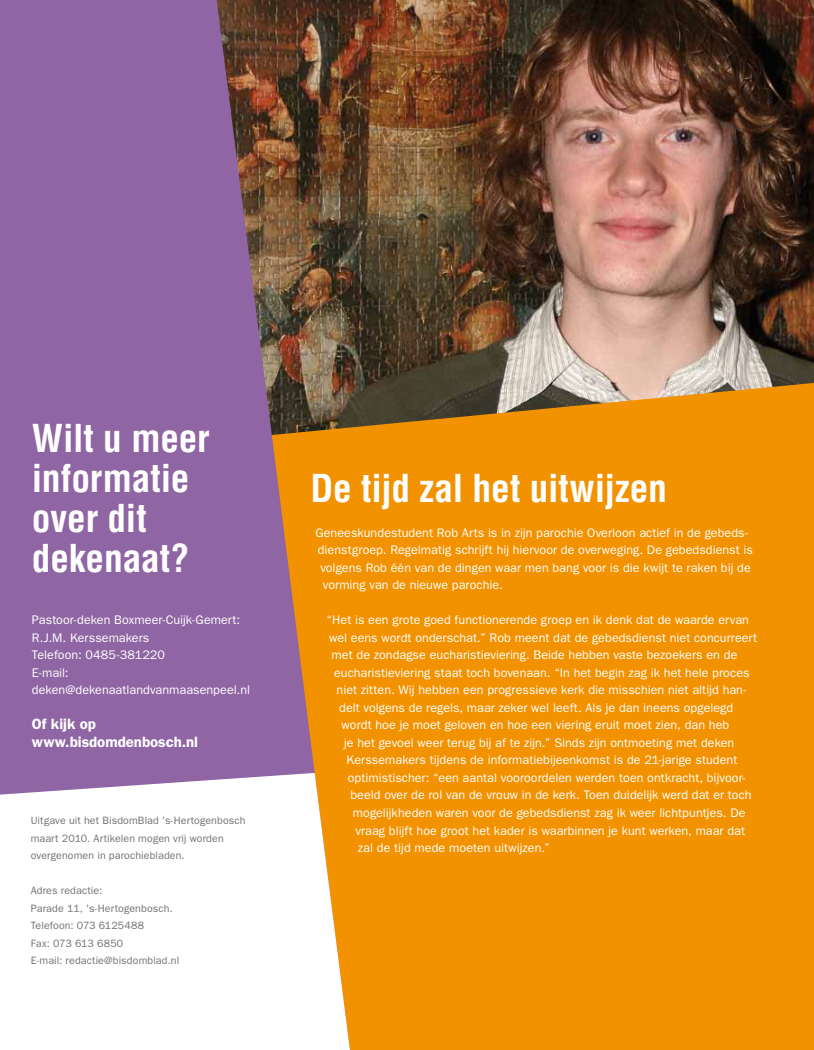
<style>
.page{position:relative;width:814px;height:1050px;background:#fff}
.page>*{position:absolute;margin:0;border:0;box-sizing:border-box;transform-origin:0 0}
.t1{font:700 condensed 37.5px/40px "Helvetica";letter-spacing:-.005em;color:#fff}
.t2{font:600 15px/17.5px "Franklin Gothic";color:#fff}
.t3{font:12.5px/17.5px "Franklin Gothic";letter-spacing:.005em;color:#fff}
.t4{font:10.62px/17.5px "Franklin Gothic";letter-spacing:.01em;color:#707172}
</style>
<div class="page">
<div style="left:350px;top:435px;width:463px;height:614px;background:#f29200"></div>
<img style="left:350px;top:0;width:463px;height:435px">
<svg style="left:0;top:0;width:350px;height:772px;fill:#9065a4"></svg>
<svg style="left:0;top:772px;width:350px;height:277px"></svg>
<h1 class="t1" style="left:32px;top:418px;width:179px">Wilt u meer informatie over dit dekenaat?</h1>
<p class="t3" style="left:32px;top:611px;width:219px">Pastoor-deken Boxmeer-Cuijk-Gemert:<br>R.J.M. Kerssemakers<br>Telefoon: 0485-381220<br>E-mail: deken@dekenaatlandvanmaasenpeel.nl</p>
<p class="t2" style="left:32px;top:715px;width:168px">Of kijk op www.bisdomdenbosch.nl</p>
<p class="t4" style="left:31px;top:811px;width:216px">Uitgave uit het BisdomBlad 's-Hertogenbosch maart 2010. Artikelen mogen vrij worden overgenomen in parochiebladen.</p>
<p class="t4" style="left:31px;top:881px;width:150px">Adres redactie:<br>Parade 11, 's-Hertogenbosch.<br>Telefoon: 073 6125488<br>Fax: 073 613 6850<br>E-mail: redactie@bisdomblad.nl</p>
<h1 class="t1" style="left:310px;top:468px;width:358px">De tijd zal het uitwijzen</h1>
<p class="t3" style="left:315px;top:523px;width:434px">Geneeskundestudent Rob Arts is in zijn parochie Overloon actief in de gebeds-</p>
<p class="t3" style="left:318px;top:541px;width:436px">dienstgroep. Regelmatig schrijft hij hiervoor de overweging. De gebedsdienst is</p>
<p class="t3" style="left:320px;top:558px;width:432px">volgens Rob één van de dingen waar men bang voor is die kwijt te raken bij de</p>
<p class="t3" style="left:323px;top:576px;width:181px">vorming van de nieuwe parochie.</p>
<p class="t3" style="left:326px;top:611px;width:424px">“Het is een grote goed functionerende groep en ik denk dat de waarde ervan</p>
<p class="t3" style="left:329px;top:628px;width:429px">wel eens wordt onderschat.” Rob meent dat de gebedsdienst niet concurreert</p>
<p class="t3" style="left:331px;top:646px;width:407px">met de zondagse eucharistieviering. Beide hebben vaste bezoekers en de</p>
<p class="t3" style="left:334px;top:663px;width:417px">eucharistieviering staat toch bovenaan. “In het begin zag ik het hele proces</p>
<p class="t3" style="left:336px;top:681px;width:411px">niet zitten. Wij hebben een progressieve kerk die misschien niet altijd han-</p>
<p class="t3" style="left:339px;top:698px;width:395px">delt volgens de regels, maar zeker wel leeft. Als je dan ineens opgelegd</p>
<p class="t3" style="left:341px;top:716px;width:389px">wordt hoe je moet geloven en hoe een viering eruit moet zien, dan heb</p>
<p class="t3" style="left:344px;top:733px;width:391px">je het gevoel weer terug bij af te zijn.” Sinds zijn ontmoeting met deken</p>
<p class="t3" style="left:346px;top:751px;width:392px">Kerssemakers tijdens de informatiebijeenkomst is de 21-jarige student</p>
<p class="t3" style="left:348px;top:768px;width:399px">optimistischer: “een aantal vooroordelen werden toen ontkracht, bijvoor-</p>
<p class="t3" style="left:350px;top:786px;width:402px">beeld over de rol van de vrouw in de kerk. Toen duidelijk werd dat er toch</p>
<p class="t3" style="left:353px;top:803px;width:394px">mogelijkheden waren voor de gebedsdienst zag ik weer lichtpuntjes. De</p>
<p class="t3" style="left:355px;top:821px;width:391px">vraag blijft hoe groot het kader is waarbinnen je kunt werken, maar dat</p>
<p class="t3" style="left:358px;top:838px;width:194px">zal de tijd mede moeten uitwijzen.”</p>
</div>
